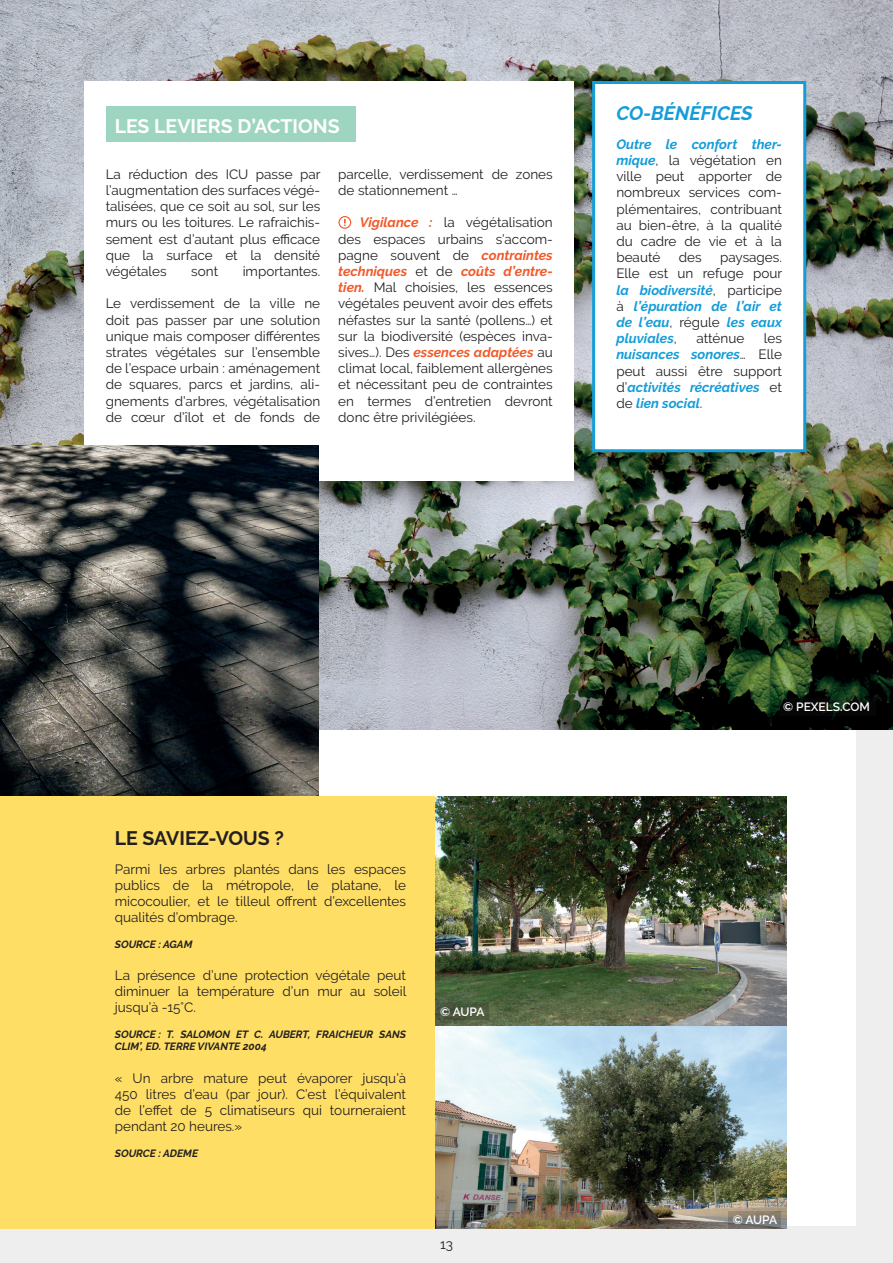
<style>
.page{position:relative;width:893px;height:1263px;background:#fff}
.page>*{position:absolute;margin:0;border:0;box-sizing:border-box;transform-origin:0 0}
.t1{font:700 19.5px "Raleway";color:#fff}
.t2{font:700 19.5px "Raleway";color:#231f20}
.t3{font:italic 700 19.5px "Raleway";color:#159dd9}
.t4{font:13.5px/16.2px "Raleway";color:#231f20;text-align:justify}
.t5{font:italic 700 13.5px/16.2px "Raleway";color:#159dd9;text-align:justify}
.t6{font:600 12px "Raleway";color:#fff}
.t7{font:italic 700 10.5px/12.6px "Raleway";color:#231f20}
.s1{font-weight:700;font-style:italic;color:#f15a2a}
.s2{font-weight:700;font-style:italic;color:#159dd9}
.s3{font-weight:400;font-style:normal;color:#231f20}
</style>
<div class="page">
<div style="left:0;top:1227px;width:893px;height:36px;background:#edeeed"></div>
<div style="left:857px;top:0;width:36px;height:1263px;background:#edeeed"></div>
<img style="left:0;top:0;width:893px;height:729px">
<div style="left:84px;top:81px;width:490px;height:400px;background:#fff"></div>
<div style="left:594px;top:82px;width:211px;height:369px;background:#fff"></div>
<div style="left:592px;top:81px;width:214px;height:371px;border:3px solid #159dd9"></div>
<img style="left:0;top:446px;width:319px;height:350px">
<div style="left:0;top:796px;width:436px;height:433px;background:#ffde65"></div>
<svg style="left:338px;top:216px;width:13px;height:13px"></svg>
<div style="left:106px;top:106px;width:250px;height:36px;background:#9ed5c1"></div>
<svg style="left:779px;top:698px;width:97px;height:18px;background:#090f0a"></svg>
<img style="left:436px;top:797px;width:351px;height:229px">
<img style="left:436px;top:1026px;width:351px;height:203px">
<svg style="left:436px;top:1002px;width:52px;height:18px"></svg>
<svg style="left:729px;top:1211px;width:52px;height:18px"></svg>
<h1 class="t1" style="left:115px;top:115px;width:226px">LES LEVIERS D’ACTIONS</h1>
<p class="t4" style="left:106px;top:166px;width:216px">La réduction des ICU passe par l’augmentation des surfaces végé&shy;talisées, que ce soit au sol, sur les murs ou les toitures. Le rafraichis&shy;sement est d’autant plus efficace que la surface et la densité végétales</p>
<p class="t4" style="left:191px;top:263px;width:28px">sont</p>
<p class="t4" style="left:243px;top:263px;width:79px">importantes.</p>
<p class="t4" style="left:106px;top:295px;width:216px">Le verdissement de la ville ne doit pas passer par une solution unique mais composer différentes strates végétales sur l’ensemble de l’espace urbain : aménagement de squares, parcs et jardins, ali&shy;gnements d’arbres, végétalisation de cœur d’îlot et de fonds de</p>
<p class="t4" style="left:338px;top:166px;width:216px">parcelle, verdissement de zones de stationnement …</p>
<p class="t4" style="left:338px;top:214px;width:216px;text-indent:22px"><span class="s1">Vigilance :</span> la végétalisation des espaces urbains s’accom&shy;pagne souvent de <span class="s1">contraintes techniques</span> et de <span class="s1">coûts d’entre&shy;tien.</span> Mal choisies, les essences végétales peuvent avoir des effets néfastes sur la santé (pollens…) et sur la biodiversité (espèces inva&shy;sives…). Des <span class="s1">essences adaptées</span> au climat local, faiblement allergènes et nécessitant peu de contraintes en termes d’entretien devront donc être privilégiées.</p>
<h1 class="t3" style="left:616px;top:102px;width:138px">CO-BÉNÉFICES</h1>
<p class="t4" style="left:616px;top:136px;width:167px"><span class="s2">Outre le confort ther&shy;mique</span>, la végétation en ville peut apporter de nombreux services com&shy;plémentaires, contribuant au bien-être, à la qualité du cadre de vie et à la beauté</p>
<p class="t4" style="left:679px;top:249px;width:24px">des</p>
<p class="t5" style="left:616px;top:249px;width:167px;text-indent:104px"><span class="s3">paysages.<br>Elle est un refuge pour </span>la biodiversité<span class="s3">, participe à</span> l’épuration de l’air et de l’eau<span class="s3">, régule</span> les eaux pluviales<span class="s3">,</span></p>
<p class="t5" style="left:616px;top:330px;width:167px;text-indent:147px"><span class="s3">les </span>nuisances sonores<span class="s3">… Elle peut aussi être support d’</span>activités récréatives <span class="s3">et de</span> lien social<span class="s3">.</span></p>
<p class="t4" style="left:696px;top:330px;width:49px">atténue</p>
<h1 class="t2" style="left:115px;top:827px;width:171px">LE SAVIEZ-VOUS ?</h1>
<p class="t4" style="left:115px;top:861px;width:293px">Parmi les arbres plantés dans les espaces publics de la métropole, le platane, le micocoulier, et le tilleul offrent d’excellentes qualités d’ombrage.</p>
<p class="t7" style="left:115px;top:938px;width:79px">SOURCE : AGAM</p>
<p class="t4" style="left:115px;top:967px;width:293px">La présence d’une protection végétale peut diminuer la température d’un mur au soleil jusqu’à -15°C.</p>
<p class="t7" style="left:115px;top:1028px;width:293px">SOURCE : T. SALOMON ET C. AUBERT, FRAICHEUR SANS<br>CLIM’, ED. TERRE VIVANTE 2004</p>
<p class="t4" style="left:115px;top:1070px;width:293px">« Un arbre mature peut évaporer jusqu’à 450 litres d’eau (par jour). C’est l’équivalent de l’effet de 5 climatiseurs qui tourneraient pendant 20 heures.»</p>
<p class="t7" style="left:115px;top:1147px;width:85px">SOURCE : ADEME</p>
<p class="t6" style="left:440px;top:1004px;width:46px">© AUPA</p>
<p class="t4" style="left:440px;top:1236px;width:14px">13</p>
<p class="t6" style="left:783px;top:700px;width:88px">© PEXELS.COM</p>
<p class="t6" style="left:733px;top:1213px;width:46px">© AUPA</p>
</div>
